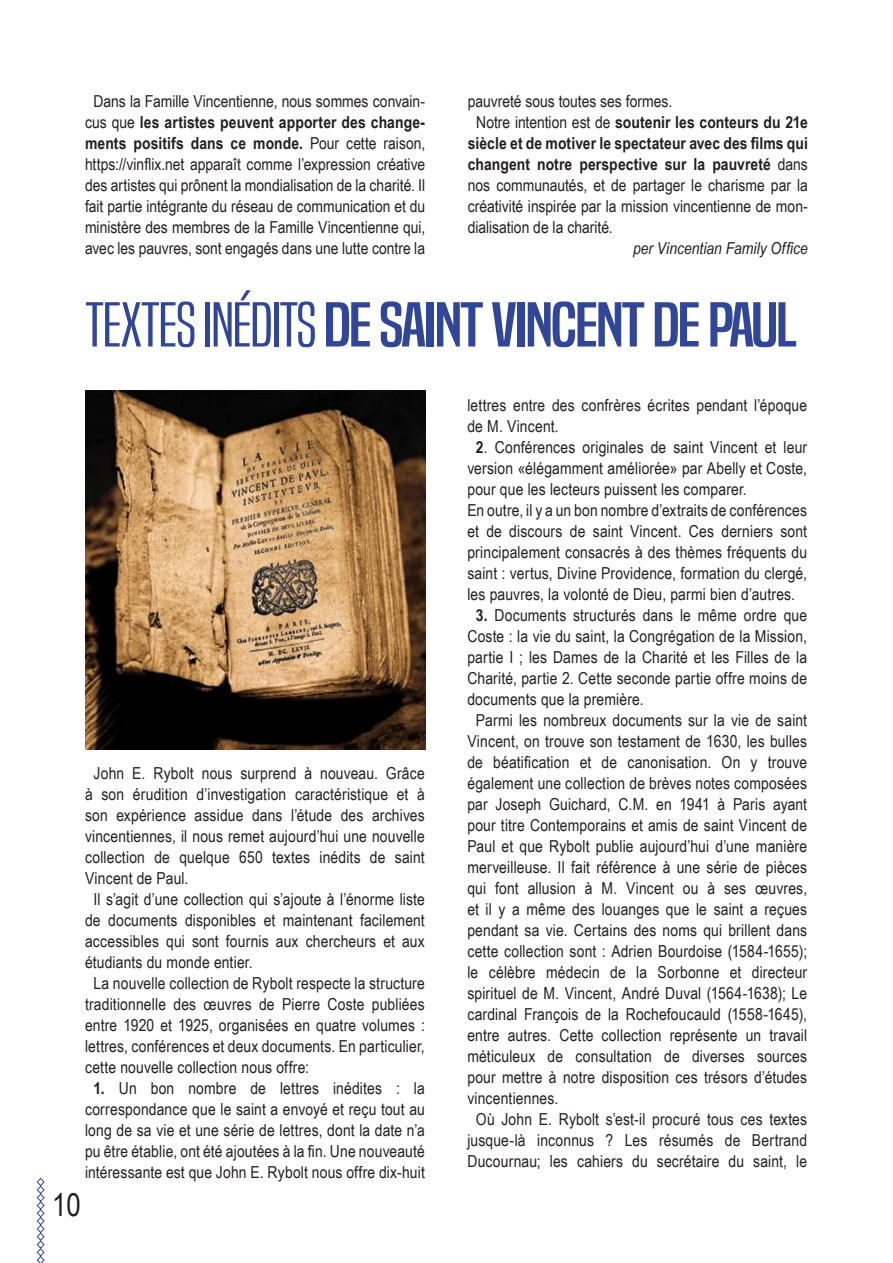
<style>
.page{position:relative;width:893px;height:1263px;background:#fff}
.page>*{position:absolute;margin:0;border:0;box-sizing:border-box;transform-origin:0 0}
.t1{font:58.5px "Built Titling Rg";letter-spacing:-.03em;color:#314697;scale:1.36 1}
.t2{font:31.5px "Arial Narrow";color:#231f20}
.t3{font:16.5px/21px "Arial Narrow";letter-spacing:.01em;color:#231f20;text-align:center}
.t4{font:700 16.5px "Arial Narrow";letter-spacing:.005em;color:#231f20}
.t5{font:italic 16.5px "Arial Narrow";color:#231f20}
.s1{font-weight:700}
.s2{font-weight:400}
.s3{font-family:"Built Titling Lt"}
</style>
<div class="page">
<svg style="left:36px;top:1177px;width:9px;height:86px"></svg>
<img style="left:85px;top:390px;width:340px;height:359px">
<p class="t3" style="left:85px;top:90px;width:342px">Dans la Famille Vincentienne, nous sommes convain&shy;cus que <span class="s1">les artistes peuvent apporter des change&shy;ments positifs dans ce monde.</span> Pour cette raison, https://vinflix.net apparaît comme l’expression créative des artistes qui prônent la mondialisation de la charité. Il fait partie intégrante du réseau de communication et du ministère des membres de la Famille Vincentienne qui, avec les pauvres, sont engagés dans une lutte contre la</p>
<p class="t3" style="left:468px;top:90px;width:206px">pauvreté sous toutes ses formes.</p>
<p class="t4" style="left:476px;top:109px;width:333px"><span class="s2">Notre intention est de</span> soutenir les conteurs du 21e</p>
<p class="t4" style="left:468px;top:130px;width:342px">siècle et de motiver le spectateur avec des films qui</p>
<p class="t4" style="left:468px;top:151px;width:342px">changent notre perspective sur la pauvreté <span class="s2">dans</span></p>
<p class="t3" style="left:468px;top:174px;width:342px">nos communautés, et de partager le charisme par la</p>
<p class="t3" style="left:468px;top:195px;width:342px">créativité inspirée par la mission vincentienne de mon-</p>
<p class="t3" style="left:468px;top:216px;width:147px">dialisation de la charité.</p>
<p class="t5" style="left:633px;top:236px;width:176px">per Vincentian Family Office</p>
<h1 class="t1" style="left:85px;top:290px;width:525px"><span class="s3">TEXTES INÉDITS</span> DE SAINT VINCENT DE PAUL</h1>
<p class="t3" style="left:94px;top:762px;width:333px">John E. Rybolt nous surprend à nouveau. Grâce</p>
<p class="t3" style="left:85px;top:783px;width:341px">à son érudition d’investigation caractéristique et à</p>
<p class="t3" style="left:85px;top:804px;width:341px">son expérience assidue dans l’étude des archives</p>
<p class="t3" style="left:85px;top:825px;width:341px">vincentiennes, il nous remet aujourd’hui une nouvelle</p>
<p class="t3" style="left:85px;top:846px;width:341px">collection de quelque 650 textes inédits de saint</p>
<p class="t3" style="left:85px;top:867px;width:105px">Vincent de Paul.</p>
<p class="t3" style="left:94px;top:888px;width:333px">Il s’agit d’une collection qui s’ajoute à l’énorme liste</p>
<p class="t3" style="left:85px;top:909px;width:341px">de documents disponibles et maintenant facilement</p>
<p class="t3" style="left:85px;top:930px;width:341px">accessibles qui sont fournis aux chercheurs et aux</p>
<p class="t3" style="left:85px;top:951px;width:169px">étudiants du monde entier.</p>
<p class="t3" style="left:94px;top:972px;width:333px">La nouvelle collection de Rybolt respecte la structure</p>
<p class="t3" style="left:85px;top:993px;width:341px">traditionnelle des œuvres de Pierre Coste publiées</p>
<p class="t3" style="left:85px;top:1014px;width:341px">entre 1920 et 1925, organisées en quatre volumes :</p>
<p class="t3" style="left:85px;top:1035px;width:341px">lettres, conférences et deux documents. En particulier,</p>
<p class="t3" style="left:85px;top:1056px;width:226px">cette nouvelle collection nous offre:</p>
<p class="t3" style="left:85px;top:1077px;width:341px"><span class="s1">1.</span> Un bon nombre de lettres inédites : la correspondance que le saint a envoyé et reçu tout au long de sa vie et une série de lettres, dont la date n’a pu être établie, ont été ajoutées à la fin. Une nouveauté intéressante est que John E. Rybolt nous offre dix-huit</p>
<h2 class="t2" style="left:52px;top:1181px;width:30px">10</h2>
<p class="t3" style="left:467px;top:394px;width:341px;text-align:left">lettres entre des confrères écrites pendant l’époque de M. Vincent.</p>
<p class="t3" style="left:467px;top:436px;width:341px;text-align:left;text-indent:9px"><span class="s1">2</span>. Conférences originales de saint Vincent et leur version «élégamment améliorée» par Abelly et Coste, pour que les lecteurs puissent les comparer.<br>En outre, il y a un bon nombre d’extraits de conférences et de discours de saint Vincent. Ces derniers sont principalement consacrés à des thèmes fréquents du saint : vertus, Divine Providence, formation du clergé, les pauvres, la volonté de Dieu, parmi bien d’autres.</p>
<p class="t3" style="left:476px;top:604px;width:333px"><span class="s1">3.</span> Documents structurés dans le même ordre que</p>
<p class="t3" style="left:467px;top:625px;width:341px">Coste : la vie du saint, la Congrégation de la Mission,</p>
<p class="t3" style="left:467px;top:646px;width:341px">partie I ; les Dames de la Charité et les Filles de la</p>
<p class="t3" style="left:467px;top:667px;width:341px">Charité, partie 2. Cette seconde partie offre moins de</p>
<p class="t3" style="left:467px;top:688px;width:178px">documents que la première.</p>
<p class="t3" style="left:476px;top:709px;width:333px">Parmi les nombreux documents sur la vie de saint</p>
<p class="t3" style="left:467px;top:730px;width:341px">Vincent, on trouve son testament de 1630, les bulles</p>
<p class="t3" style="left:467px;top:751px;width:341px">de béatification et de canonisation. On y trouve</p>
<p class="t3" style="left:467px;top:772px;width:341px">également une collection de brèves notes composées</p>
<p class="t3" style="left:467px;top:793px;width:341px">par Joseph Guichard, C.M. en 1941 à Paris ayant</p>
<p class="t3" style="left:467px;top:814px;width:341px">pour titre Contemporains et amis de saint Vincent de</p>
<p class="t3" style="left:467px;top:835px;width:341px">Paul et que Rybolt publie aujourd’hui d’une manière</p>
<p class="t3" style="left:467px;top:856px;width:341px">merveilleuse. Il fait référence à une série de pièces</p>
<p class="t3" style="left:467px;top:877px;width:341px">qui font allusion à M. Vincent ou à ses œuvres,</p>
<p class="t3" style="left:467px;top:898px;width:341px">et il y a même des louanges que le saint a reçues</p>
<p class="t3" style="left:467px;top:919px;width:341px">pendant sa vie. Certains des noms qui brillent dans</p>
<p class="t3" style="left:467px;top:940px;width:341px">cette collection sont : Adrien Bourdoise (1584-1655);</p>
<p class="t3" style="left:467px;top:961px;width:341px">le célèbre médecin de la Sorbonne et directeur</p>
<p class="t3" style="left:467px;top:982px;width:341px">spirituel de M. Vincent, André Duval (1564-1638); Le</p>
<p class="t3" style="left:467px;top:1003px;width:341px">cardinal François de la Rochefoucauld (1558-1645),</p>
<p class="t3" style="left:467px;top:1024px;width:341px">entre autres. Cette collection représente un travail</p>
<p class="t3" style="left:467px;top:1045px;width:341px">méticuleux de consultation de diverses sources</p>
<p class="t3" style="left:467px;top:1066px;width:341px">pour mettre à notre disposition ces trésors d’études</p>
<p class="t3" style="left:467px;top:1087px;width:93px">vincentiennes.</p>
<p class="t3" style="left:476px;top:1108px;width:333px">Où John E. Rybolt s’est-il procuré tous ces textes</p>
<p class="t3" style="left:467px;top:1129px;width:341px">jusque-là inconnus ? Les résumés de Bertrand</p>
<p class="t3" style="left:467px;top:1150px;width:341px">Ducournau; les cahiers du secrétaire du saint, le</p>
</div>
